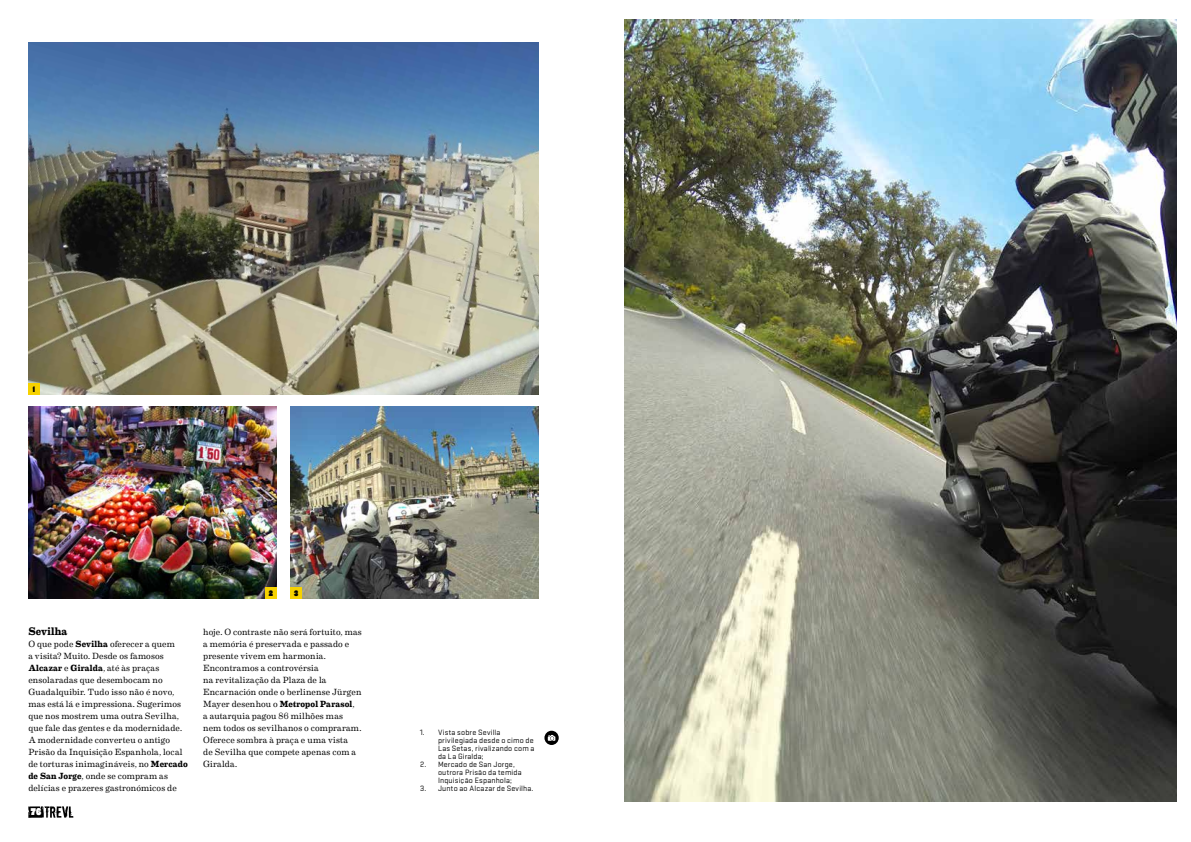
<style>
.page{position:relative;width:1191px;height:842px;background:#fff}
.page>*{position:absolute;margin:0;border:0;box-sizing:border-box;transform-origin:0 0}
.t1{font:700 11px "Eames Century Modern";letter-spacing:.015em;color:#000}
.t2{font:10px "Eames Numerals Poster S";color:#fff}
.t3{font:9px/12px "Eames Century Modern";letter-spacing:.015em;color:#000}
.t4{font:8px/8px "Stratum No 2";letter-spacing:.02em;color:#000}
.t5{font:8px "Eames Numerals Poster S";color:#000}
.s1{font-weight:700}
</style>
<div class="page">
<svg style="left:28px;top:806px;width:46px;height:12px"></svg>
<img style="left:291px;top:407px;width:248px;height:192px">
<img style="left:28px;top:407px;width:248px;height:192px">
<img style="left:28px;top:43px;width:511px;height:352px">
<div style="left:28px;top:383px;width:12px;height:12px;background:#f6d200"></div>
<div style="left:265px;top:587px;width:11px;height:12px;background:#f6d200"></div>
<div style="left:291px;top:587px;width:11px;height:12px;background:#f6d200"></div>
<svg style="left:544px;top:731px;width:15px;height:14px"></svg>
<img style="left:624px;top:19px;width:552px;height:782px">
<p class="t5" style="left:33px;top:385px;width:4px">1</p>
<p class="t5" style="left:269px;top:589px;width:6px">2</p>
<p class="t5" style="left:294px;top:589px;width:6px">3</p>
<p class="t1" style="left:28px;top:623px;width:41px">Sevilha</p>
<p class="t3" style="left:28px;top:637px;width:161px">O que pode <span class="s1">Sevilha</span> oferecer a quem<br>a visita? Muito. Desde os famosos <span class="s1">Alcazar</span> e <span class="s1">Giralda</span>, até às praças ensolaradas que desembocam no Guadalquibir. Tudo isso não é novo, mas está lá e impressiona. Sugerimos que nos mostrem uma outra Sevilha, que fale das gentes e da modernidade.<br>A modernidade converteu o antigo Prisão da Inquisição Espanhola, local de torturas inimagináveis, no <span class="s1">Mercado de San Jorge</span>, onde se compram as delícias e prazeres gastronómicos de</p>
<p class="t3" style="left:203px;top:625px;width:160px">hoje. O contraste não será fortuito, mas a memória é preservada e passado e presente vivem em harmonia.<br>Encontramos a controvérsia<br>na revitalização da Plaza de la<br>Encarnación onde o berlinense Jürgen<br>Mayer desenhou o <span class="s1">Metropol Parasol</span>,<br>a autarquia pagou 86 milhões mas nem todos os sevilhanos o compraram.<br>Oferece sombra à praça e uma vista<br>de Sevilha que compete apenas com a<br>Giralda.</p>
<p class="t2" style="left:31px;top:806px;width:12px">76</p>
<p class="t4" style="left:438px;top:729px;width:98px;text-indent:-18px">1. Vista sobre Sevilla privilegiada desde o cimo de<br>Las Setas, rivalizando com a da La Giralda;</p>
<p class="t4" style="left:438px;top:761px;width:85px;text-indent:-18px">2. Mercado de San Jorge, outrora Prisão da temida<br>Inquisição Espanhola;</p>
<p class="t4" style="left:420px;top:785px;width:115px">3. Junto ao Alcazar de Sevilha.</p>
</div>
